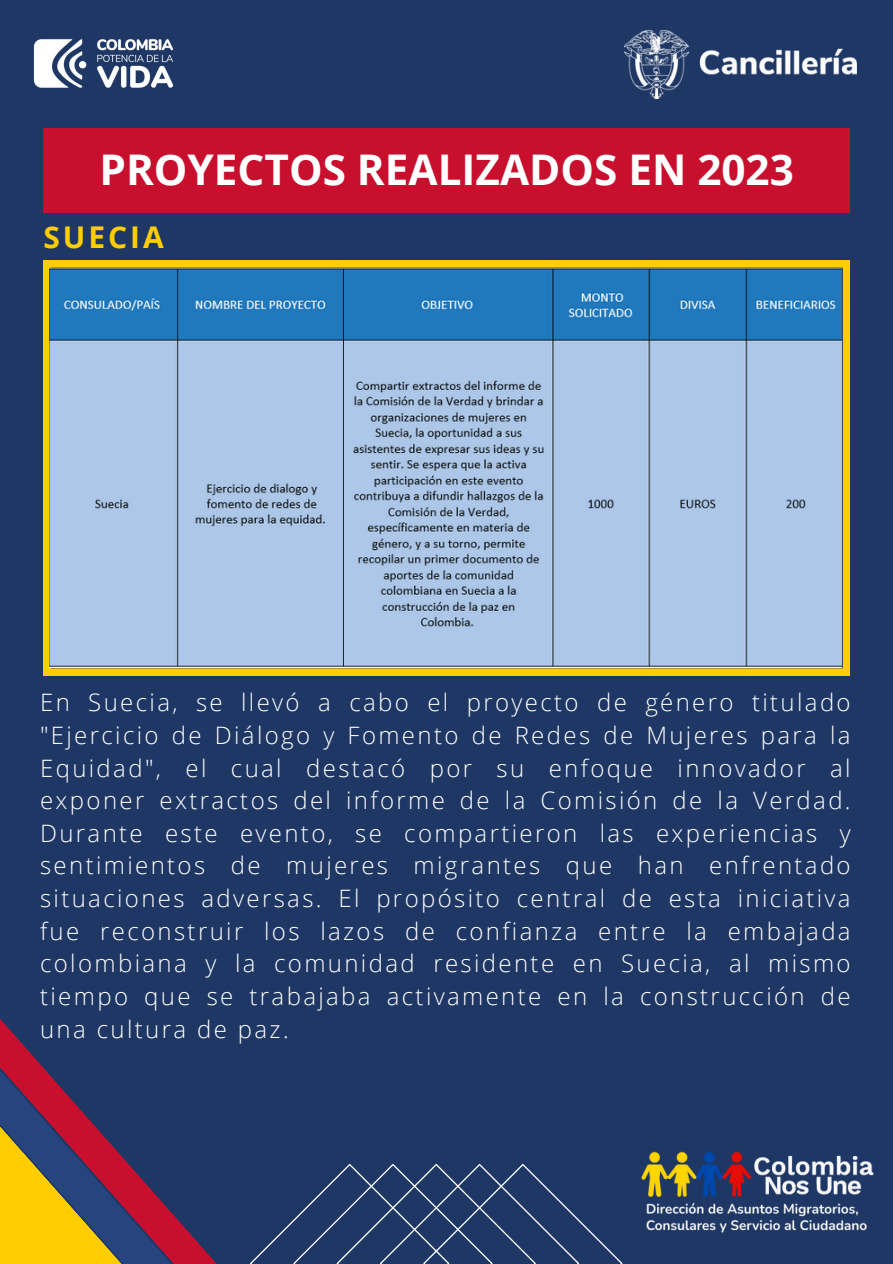
<style>
.page{position:relative;width:893px;height:1264px;background:#fff}
.page>*{position:absolute;margin:0;border:0;box-sizing:border-box;transform-origin:0 0}
.t1{font:700 42.3px "Open Sans";color:#fff}
.t2{font:700 30px "Open Sans";letter-spacing:.1em;color:#ffcd00}
.t3{font:300 24px/32.7px "Open Sans";letter-spacing:.1em;color:#fff;text-align:justify}
</style>
<div class="page">
<div style="left:0;top:0;width:892px;height:1263px;background:#1e3764"></div>
<div style="left:44px;top:128px;width:805px;height:85px;background:#c8102e"></div>
<img style="left:33px;top:39px;width:141px;height:49px">
<img style="left:624px;top:30px;width:232px;height:69px">
<img style="left:641px;top:1151px;width:233px;height:82px">
<svg style="left:0;top:1027px;width:216px;height:236px"></svg>
<svg style="left:250px;top:1164px;width:372px;height:99px"></svg>
<svg style="left:44px;top:261px;width:805px;height:414px"></svg>
<img style="left:49px;top:269px;width:792px;height:398px">
<p class="t1" style="left:99px;top:140px;width:695px">PROYECTOS REALIZADOS EN 2023</p>
<p class="t2" style="left:44px;top:216px;width:122px">SUECIA</p>
<p class="t3" style="left:40px;top:685px;width:812px">En Suecia, se llevó a cabo el proyecto de género titulado "Ejercicio de Diálogo y Fomento de Redes de Mujeres para la Equidad", el cual destacó por su enfoque innovador al exponer extractos del informe de la Comisión de la Verdad.<br>Durante este evento, se compartieron las experiencias y sentimientos de mujeres migrantes que han enfrentado situaciones adversas. El propósito central de esta iniciativa fue reconstruir los lazos de confianza entre la embajada colombiana y la comunidad residente en Suecia, al mismo tiempo que se trabajaba activamente en la construcción de una cultura de paz.</p>
</div>
